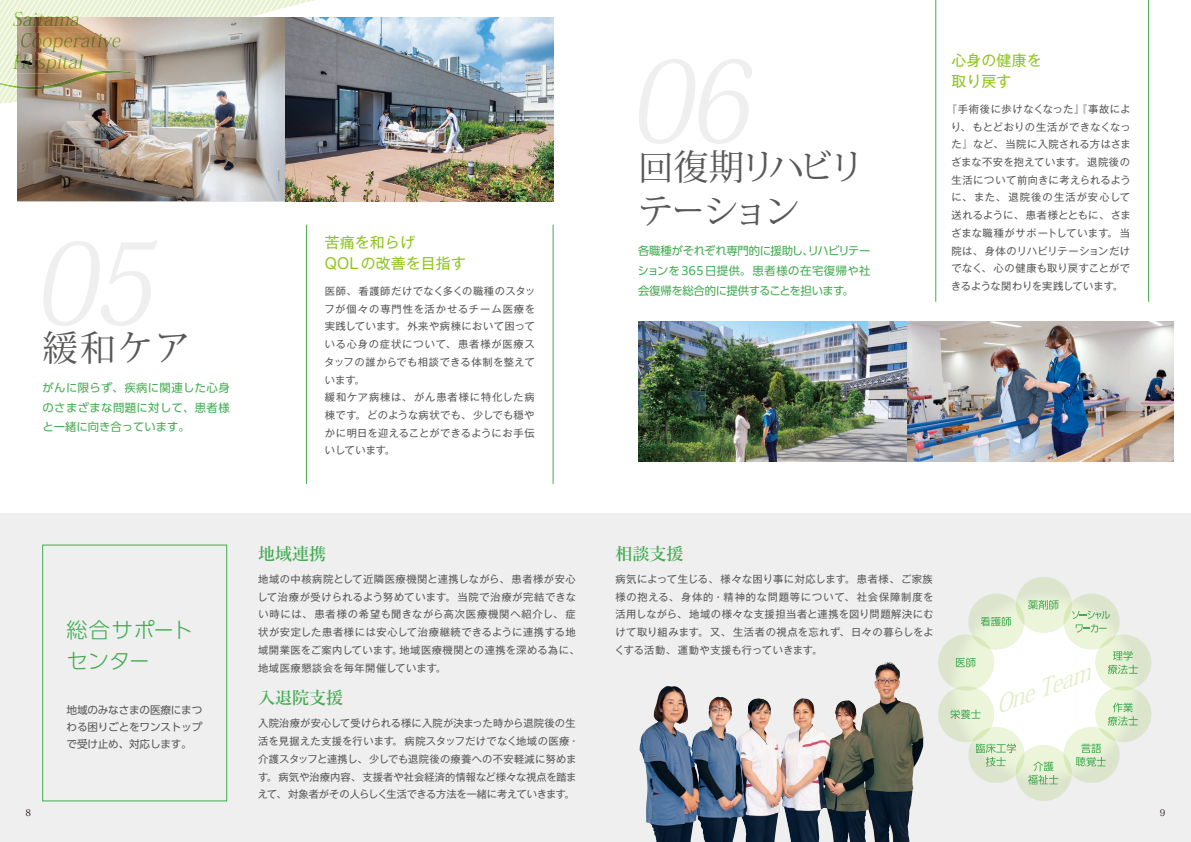
<style>
.page{position:relative;width:1191px;height:842px;background:#fff}
.page>*{position:absolute;margin:0;border:0;box-sizing:border-box;transform-origin:0 0}
.t1{font:35.4px/43.9px "Koz Min Pr 6 N";letter-spacing:-.12em;color:#595857}
.t2{font:35.4px "Koz Min Pr 6 N";letter-spacing:-.005em;color:#595857}
.t3{font:italic 22.7px "Koz Min Pr 6 N";color:#e2eec5}
.t4{font:300 21.3px/31.2px "PUD Shin Go Pr 6 N";color:#42ac51}
.t5{font:italic 18.9px "Koz Min Pr 6 N";color:#7abd28}
.t6{font:600 17px "Yu Mincho";color:#42ac51}
.t7{font:14.9px/21.3px "P Gothic MB101 Pr 6 N";letter-spacing:.01em;color:#8fc41f}
.t8{font:11.3px/19.8px "PUD Shin Go Pr 6 N";letter-spacing:.025em;color:#42ac51;text-align:justify}
.t9{font:10.6px/17px "PUD Shin Go Pr 6 N";letter-spacing:-.02em;color:#595857;text-align:justify}
.t10{font:10.4px "UD Shin Go Pr 6 N";color:#3da14c}
.t11{font:10.3px/17.7px "P Gothic MB101 Pr 6 N";letter-spacing:.05em;color:#595857}
.t12{font:10.3px/17.7px "P Gothic MB101 Pr 6 N";letter-spacing:.03em;color:#595857;text-align:justify}
.t13{font:10.3px/17.7px "P Gothic MB101 Pr 6 N";letter-spacing:.005em;color:#595857}
.t14{font:9.2px "Koz Min Pr 6 N";color:#231916}
</style>
<div class="page">
<img style="left:17px;top:104px;width:268px;height:97px">
<img style="left:285px;top:17px;width:268px;height:184px">
<img style="left:906px;top:321px;width:268px;height:141px">
<img style="left:638px;top:321px;width:268px;height:141px">
<img style="left:0;top:0;width:316px;height:104px">
<img style="left:17px;top:60px;width:67px;height:13px">
<hr style="left:306px;top:225px;width:1px;height:259px;background:#42ac51">
<hr style="left:553px;top:225px;width:1px;height:259px;background:#42ac51">
<div style="left:0;top:513px;width:1191px;height:329px;background:#efeff0"></div>
<hr style="left:935px;top:0;width:1px;height:302px;background:#42ac51">
<hr style="left:1148px;top:0;width:1px;height:302px;background:#42ac51">
<img style="left:874px;top:664px;width:11px;height:27px">
<img style="left:994px;top:685px;width:82px;height:6px">
<img style="left:950px;top:685px;width:44px;height:6px">
<img style="left:955px;top:686px;width:21px;height:4px">
<img style="left:1095px;top:685px;width:44px;height:6px">
<svg style="left:938px;top:577px;width:213px;height:108px"></svg>
<img style="left:1107px;top:664px;width:31px;height:10px">
<img style="left:1112px;top:686px;width:22px;height:4px">
<img style="left:639px;top:691px;width:513px;height:151px">
<img style="left:1107px;top:716px;width:28px;height:10px">
<h3 class="t5" style="left:12px;top:8px;width:74px">Saitama</h3>
<h1 class="t2" style="left:43px;top:328px;width:150px">緩和ケア</h1>
<p class="t8" style="left:43px;top:378px;width:189px">がんに限らず、疾病に関連した心身のさまざまな問題に対して、患者様と一緒に向き合っています。</p>
<h3 class="t7" style="left:325px;top:231px;width:143px">苦痛を和らげ<br>QOLの改善を目指す</h3>
<p class="t11" style="left:324px;top:282px;width:213px">医師、看護師だけでなく多くの職種のスタッフが個々の専門性を活かせるチーム医療を実践しています。外来や病棟において困っている心身の症状について、患者様が医療スタッフの誰からでも相談できる体制を整えています。<br>緩和ケア病棟は、がん患者様に特化した病棟です。どのような病状でも、少しでも穏やかに明日を迎えることができるようにお手伝いしています。</p>
<h3 class="t4" style="left:67px;top:615px;width:128px">総合サポートセンター</h3>
<p class="t9" style="left:67px;top:702px;width:137px">地域のみなさまの医療にまつわる困りごとをワンストップで受け止め、対応します。</p>
<h3 class="t6" style="left:258px;top:544px;width:70px">地域連携</h3>
<p class="t11" style="left:257px;top:570px;width:324px">地域の中核病院として近隣医療機関と連携しながら、患者様が安心して治療が受けられるよう努めています。当院で治療が完結できない時には、患者様の希望も聞きながら高次医療機関へ紹介し、症状が安定した患者様には安心して治療継続できるように連携する地域開業医をご案内しています。地域医療機関との連携を深める為に、地域医療懇談会を毎年開催しています。</p>
<h3 class="t6" style="left:258px;top:688px;width:87px">入退院支援</h3>
<p class="t13" style="left:258px;top:714px;width:323px">入院治療が安心して受けられる様に入院が決まった時から退院後の生活を見据えた支援を行います。病院スタッフだけでなく地域の医療・介護スタッフと連携し、少しでも退院後の療養への不安軽減に努めます。病気や治療内容、支援者や社会経済的情報など様々な視点を踏まえて、対象者がその人らしく生活できる方法を一緒に考えていきます。</p>
<h1 class="t1" style="left:638px;top:146px;width:228px">回復期リハビリテーション</h1>
<p class="t8" style="left:637px;top:241px;width:234px">各職種がそれぞれ専門的に援助し、リハビリテーションを365日提供。患者様の在宅復帰や社会復帰を総合的に提供することを担います。</p>
<h3 class="t7" style="left:951px;top:49px;width:92px">心身の健康を取り戻す</h3>
<p class="t12" style="left:946px;top:100px;width:186px;text-align:center">『手術後に歩けなくなった』『事故により、もとどおりの生活ができなくなった』など、当院に入院される方はさまざまな不安を抱えています。退院後の生活について前向きに考えられるように、また、退院後の生活が安心して送れるように、患者様とともに、さまざまな職種がサポートしています。当院は、身体のリハビリテーションだけでなく、心の健康も取り戻すことができるような関わりを実践しています。</p>
<h3 class="t6" style="left:615px;top:544px;width:70px">相談支援</h3>
<p class="t12" style="left:614px;top:570px;width:320px">病気によって生じる、様々な困り事に対応します。患者様、ご家族様の抱える、身体的・精神的な問題等について、社会保障制度を活用しながら、地域の様々な支援担当者と連携を図り問題解決にむけて取り組みます。又、生活者の視点を忘れず、日々の暮らしをよくする活動、運動や支援も行っていきます。</p>
<h2 class="t3" style="left:990px;top:694px;width:101px;rotate:-20deg">One Team</h2>
<p class="t10" style="left:985px;top:753px;width:22px">技士</p>
<p class="t10" style="left:1027px;top:771px;width:33px">福祉士</p>
<p class="t14" style="left:26px;top:807px;width:7px">8</p>
<p class="t14" style="left:1159px;top:807px;width:7px">9</p>
</div>
